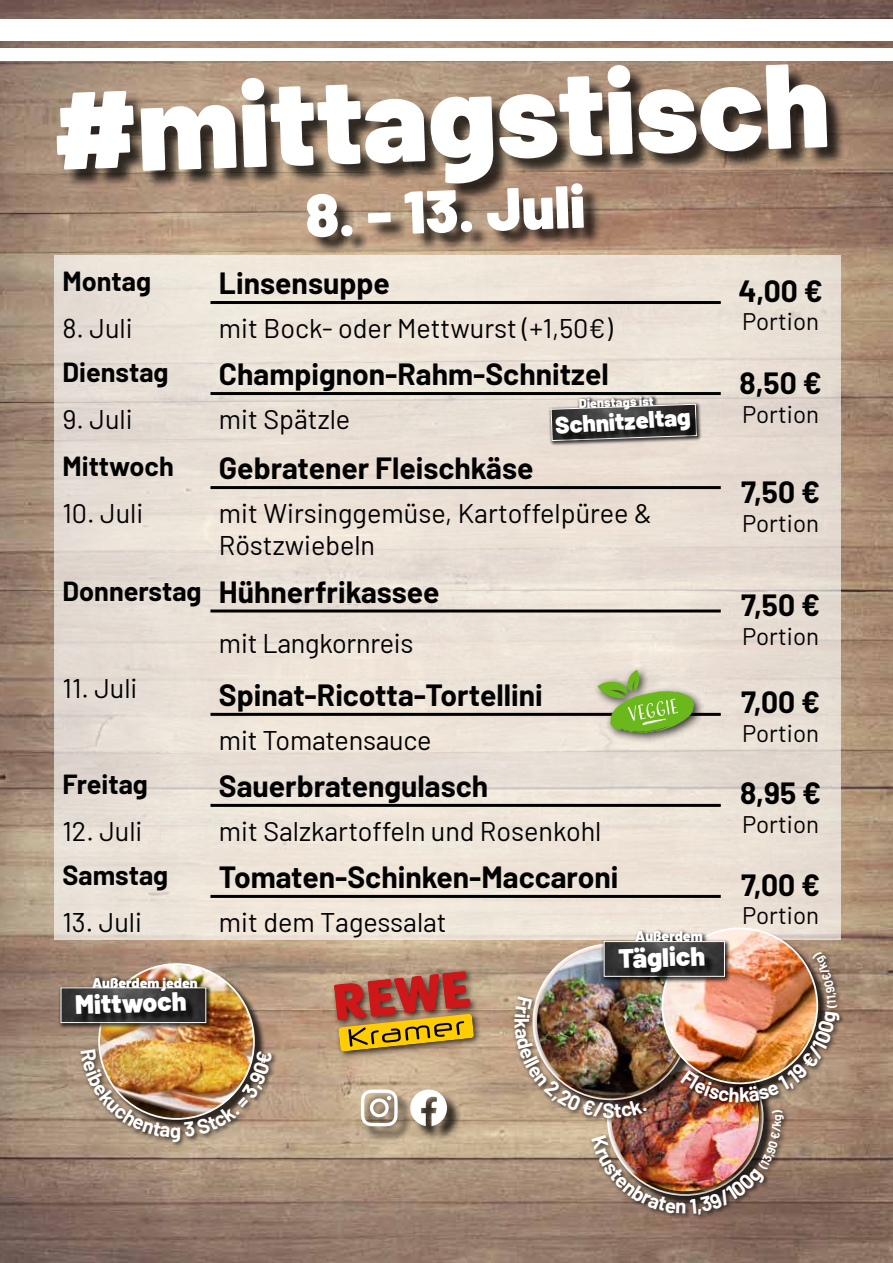
<style>
.page{position:relative;width:893px;height:1263px;background:#fff}
.page>*{position:absolute;margin:0;border:0;box-sizing:border-box;transform-origin:0 0}
.t1{font:900 120px "Barlow";color:#fff}
.t2{font:900 60px "Barlow";color:#fff}
.t3{font:700 30px "Barlow";color:#020203}
.t4{font:27px/32.4px "Barlow";color:#020203}
.t5{font:700 27px "Barlow";color:#020203}
.t6{font:900 26.55px "Barlow";color:#fff}
.t7{font:24px "Barlow";color:#020203}
.t8{font:900 23.85px "Barlow";color:#fff}
.t9{font:900 14.1px "Barlow";color:#fff}
.t10{font:900 12.75px "Barlow";color:#fff}
.s1{font-size:27px}
</style>
<div class="page">
<img style="left:0;top:0;width:893px;height:1263px">
<div style="left:100px;top:965px;width:165px;height:165px;background:#000;opacity:.75"></div>
<img style="left:99px;top:964px;width:155px;height:155px;border-radius:77px">
<div style="left:78px;top:1047px;width:200px;height:101px;background:#000;opacity:.75"></div>
<div style="left:58px;top:974px;width:154px;height:55px;background:#000;opacity:.75"></div>
<img style="left:63px;top:989px;width:141px;height:32px">
<div style="left:61px;top:987px;width:145px;height:36px;border:1px solid #fff"></div>
<div style="left:77px;top:994px;width:120px;height:31px;background:#000;opacity:.75"></div>
<div style="left:54px;top:255px;width:787px;height:685px;background:#ebe1d7"></div>
<hr style="left:210px;top:301px;width:511px;height:3px;background:#000">
<hr style="left:210px;top:895px;width:511px;height:3px;background:#000">
<hr style="left:210px;top:392px;width:511px;height:3px;background:#000">
<hr style="left:210px;top:486px;width:511px;height:3px;background:#000">
<hr style="left:210px;top:609px;width:511px;height:3px;background:#000">
<hr style="left:210px;top:804px;width:511px;height:3px;background:#000">
<hr style="left:210px;top:713px;width:511px;height:3px;background:#000">
<div style="left:589px;top:1057px;width:201px;height:163px;background:#000;opacity:.75"></div>
<div style="left:512px;top:945px;width:179px;height:179px;background:#000;opacity:.75"></div>
<div style="left:59px;top:67px;width:787px;height:135px;background:#000;opacity:.75"></div>
<div style="left:310px;top:186px;width:292px;height:70px;background:#000;opacity:.75"></div>
<div style="left:330px;top:967px;width:153px;height:93px;background:#000;opacity:.75"></div>
<svg style="left:334px;top:971px;width:140px;height:80px"></svg>
<div style="left:0;top:19px;width:893px;height:21px;background:#fff"></div>
<div style="left:0;top:48px;width:893px;height:13px;background:#fff"></div>
<div style="left:593px;top:665px;width:111px;height:79px;background:#000;opacity:.75"></div>
<svg style="left:597px;top:670px;width:97px;height:63px"></svg>
<div style="left:663px;top:929px;width:166px;height:166px;background:#000;opacity:.75"></div>
<img style="left:662px;top:928px;width:155px;height:155px;border-radius:77px">
<div style="left:678px;top:950px;width:167px;height:158px;background:#000;opacity:.75"></div>
<div style="left:601px;top:928px;width:130px;height:55px;background:#000;opacity:.75"></div>
<img style="left:606px;top:943px;width:117px;height:8px">
<div style="left:604px;top:941px;width:121px;height:36px;border:1px solid #fff"></div>
<div style="left:620px;top:948px;width:95px;height:35px;background:#000;opacity:.75"></div>
<div style="left:548px;top:394px;width:155px;height:52px;background:#000;opacity:.75"></div>
<svg style="left:550px;top:403px;width:147px;height:38px"></svg>
<div style="left:557px;top:412px;width:143px;height:31px;background:#000;opacity:.75"></div>
<div style="left:363px;top:1091px;width:99px;height:50px;background:#000;opacity:.75"></div>
<svg style="left:361px;top:1089px;width:37px;height:37px"></svg>
<svg style="left:410px;top:1089px;width:37px;height:37px"></svg>
<img style="left:81px;top:1049px;width:191px;height:93px">
<img style="left:515px;top:951px;width:325px;height:264px">
<h1 class="t1" style="left:50px;top:41px;width:778px;rotate:-2deg">#mittagstisch</h1>
<h2 class="t2" style="left:304px;top:171px;width:281px;rotate:-2deg">8. - 13. Juli</h2>
<p class="t5" style="left:63px;top:261px;width:90px">Montag</p>
<p class="t3" style="left:219px;top:261px;width:172px">Linsensuppe</p>
<p class="t3" style="left:738px;top:269px;width:86px">4,00 €</p>
<p class="t7" style="left:742px;top:304px;width:78px">Portion</p>
<p class="t4" style="left:63px;top:310px;width:72px">8. Juli</p>
<p class="t4" style="left:219px;top:310px;width:395px">mit Bock- oder Mettwurst (+1,50€)</p>
<p class="t5" style="left:63px;top:352px;width:108px">Dienstag</p>
<p class="t3" style="left:219px;top:352px;width:391px">Champignon-Rahm-Schnitzel</p>
<p class="t3" style="left:739px;top:361px;width:84px">8,50 €</p>
<p class="t4" style="left:63px;top:401px;width:72px">9. Juli</p>
<p class="t4" style="left:219px;top:401px;width:133px">mit Spätzle</p>
<p class="t7" style="left:742px;top:397px;width:78px">Portion</p>
<p class="t5" style="left:63px;top:446px;width:113px">Mittwoch</p>
<p class="t3" style="left:219px;top:446px;width:316px">Gebratener Fleischkäse</p>
<p class="t3" style="left:741px;top:470px;width:81px">7,50 €</p>
<p class="t7" style="left:742px;top:506px;width:78px">Portion</p>
<p class="t10" style="left:579px;top:394px;width:76px;rotate:-2deg">Dienstags ist</p>
<p class="t8" style="left:554px;top:408px;width:137px;rotate:-4deg">Schnitzeltag</p>
<p class="t4" style="left:63px;top:495px;width:82px">10. Juli</p>
<p class="t4" style="left:219px;top:495px;width:434px">mit Wirsinggemüse, Kartoffelpüree &amp;<br>Röstzwiebeln</p>
<p class="t3" style="left:63px;top:569px;width:379px"><span class="s1">Donnerstag</span> Hühnerfrikassee</p>
<p class="t3" style="left:741px;top:583px;width:81px">7,50 €</p>
<p class="t7" style="left:742px;top:619px;width:78px">Portion</p>
<p class="t4" style="left:219px;top:625px;width:196px">mit Langkornreis</p>
<p class="t3" style="left:219px;top:673px;width:325px">Spinat-Ricotta-Tortellini</p>
<p class="t3" style="left:741px;top:680px;width:81px">7,00 €</p>
<p class="t4" style="left:219px;top:722px;width:214px">mit Tomatensauce</p>
<p class="t7" style="left:742px;top:716px;width:78px">Portion</p>
<p class="t4" style="left:63px;top:670px;width:77px">11. Juli</p>
<p class="t5" style="left:63px;top:764px;width:87px">Freitag</p>
<p class="t3" style="left:219px;top:764px;width:271px">Sauerbratengulasch</p>
<p class="t3" style="left:740px;top:771px;width:83px">8,95 €</p>
<p class="t7" style="left:742px;top:807px;width:78px">Portion</p>
<p class="t4" style="left:63px;top:813px;width:81px">12. Juli</p>
<p class="t4" style="left:219px;top:813px;width:384px">mit Salzkartoffeln und Rosenkohl</p>
<p class="t5" style="left:63px;top:855px;width:107px">Samstag</p>
<p class="t3" style="left:219px;top:855px;width:401px">Tomaten-Schinken-Maccaroni</p>
<p class="t3" style="left:741px;top:862px;width:81px">7,00 €</p>
<p class="t7" style="left:742px;top:898px;width:78px">Portion</p>
<p class="t4" style="left:63px;top:904px;width:81px">13. Juli</p>
<p class="t4" style="left:219px;top:904px;width:229px">mit dem Tagessalat</p>
<p class="t9" style="left:635px;top:926px;width:69px">Außerdem</p>
<p class="t9" style="left:92px;top:972px;width:107px">Außerdem jeden</p>
<p class="t6" style="left:75px;top:985px;width:113px;rotate:-2deg">Mittwoch</p>
<p class="t6" style="left:618px;top:938px;width:88px;rotate:-2deg">Täglich</p>
</div>
